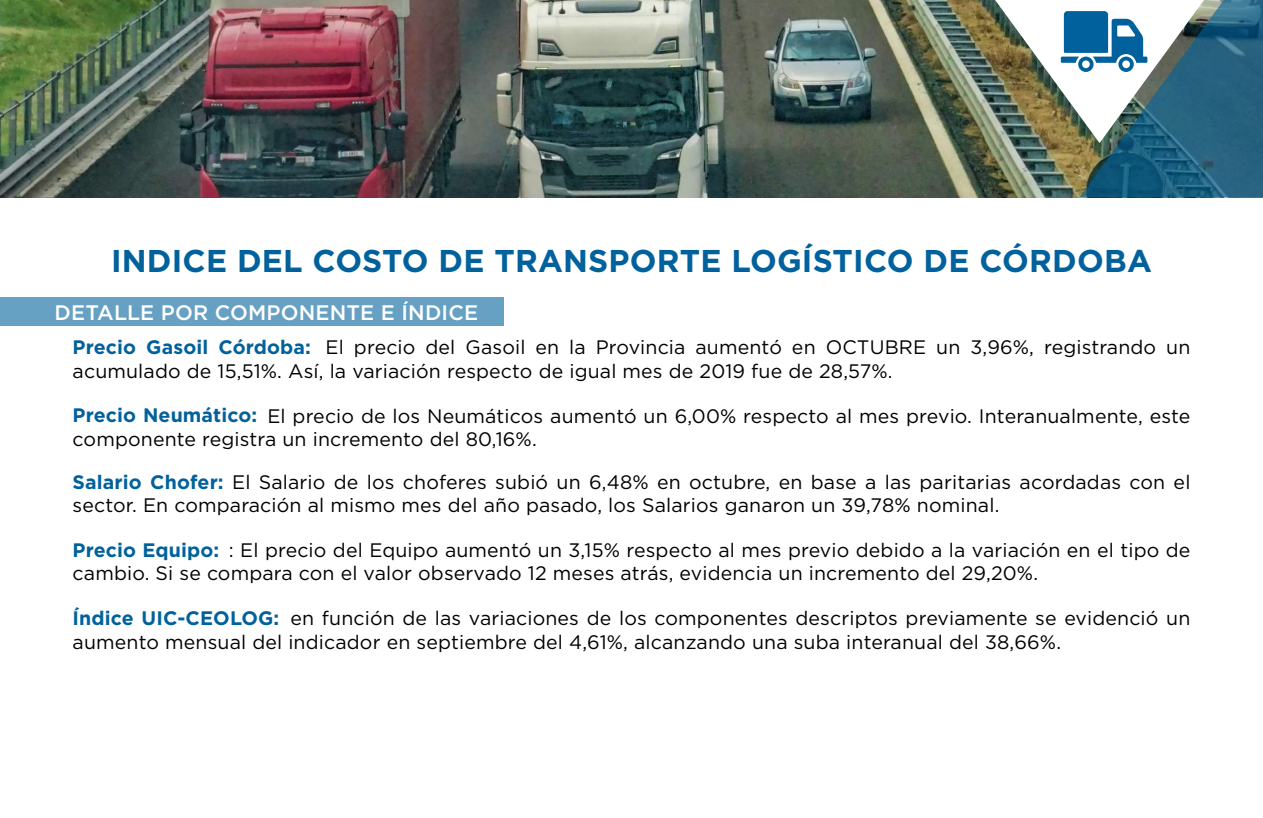
<style>
.page{position:relative;width:1263px;height:818px;background:#fff}
.page>*{position:absolute;margin:0;border:0;box-sizing:border-box;transform-origin:0 0}
.t1{font:700 31.5px "Gotham";letter-spacing:.005em;color:#00619c}
.t2{font:500 21px "Gotham";letter-spacing:.005em;color:#fff}
.t3{font:19.5px/23.4px "Gotham";letter-spacing:.005em;color:#000}
.s1{font-weight:700;color:#00619c}
</style>
<div class="page">
<div style="left:0;top:297px;width:503px;height:28px;background:#66a0c3"></div>
<img style="left:0;top:0;width:995px;height:197px">
<img style="left:995px;top:0;width:268px;height:197px">
<h1 class="t1" style="left:111px;top:239px;width:1042px">INDICE DEL COSTO DE TRANSPORTE LOGÍSTICO DE CÓRDOBA</h1>
<p class="t2" style="left:55px;top:299px;width:425px">DETALLE POR COMPONENTE E ÍNDICE</p>
<p class="t3" style="left:73px;top:335px;width:1119px"><span class="s1">Precio Gasoil Córdoba:</span> El precio del Gasoil en la Provincia aumentó en OCTUBRE un 3,96%, registrando un acumulado de 15,51%. Así, la variación respecto de igual mes de 2019 fue de 28,57%.</p>
<p class="t3" style="left:73px;top:403px;width:1119px"><span class="s1">Precio Neumático:</span> El precio de los Neumáticos aumentó un 6,00% respecto al mes previo. Interanualmente, este componente registra un incremento del 80,16%.</p>
<p class="t3" style="left:73px;top:470px;width:1119px"><span class="s1">Salario Chofer:</span> El Salario de los choferes subió un 6,48% en octubre, en base a las paritarias acordadas con el sector. En comparación al mismo mes del año pasado, los Salarios ganaron un 39,78% nominal.</p>
<p class="t3" style="left:73px;top:538px;width:1119px"><span class="s1">Precio Equipo:</span> : El precio del Equipo aumentó un 3,15% respecto al mes previo debido a la variación en el tipo de cambio. Si se compara con el valor observado 12 meses atrás, evidencia un incremento del 29,20%.</p>
<p class="t3" style="left:73px;top:606px;width:1119px"><span class="s1">Índice UIC-CEOLOG:</span> en función de las variaciones de los componentes descriptos previamente se evidenció un aumento mensual del indicador en septiembre del 4,61%, alcanzando una suba interanual del 38,66%.</p>
</div>
